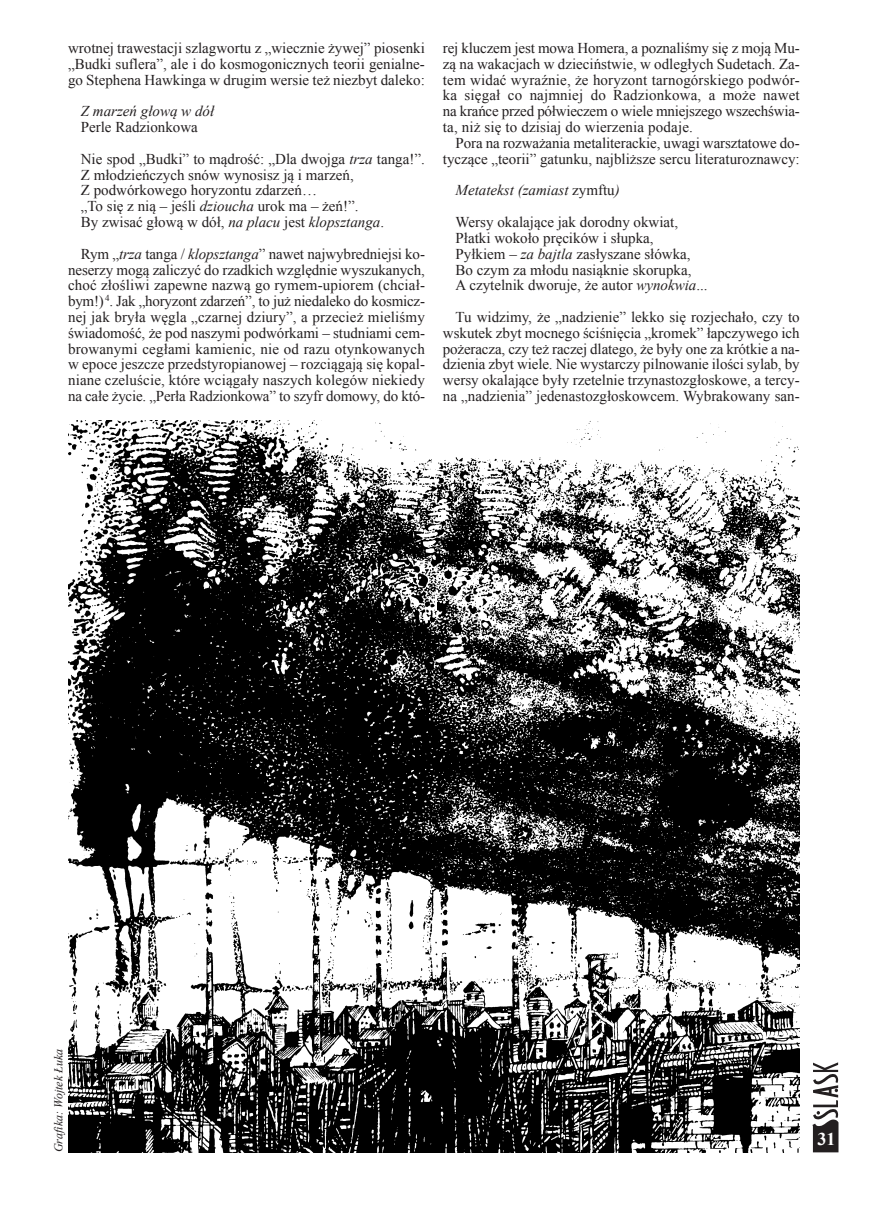
<style>
.page{position:relative;width:872px;height:1212px;background:#fff}
.page>*{position:absolute;margin:0;border:0;box-sizing:border-box;transform-origin:0 0}
.t1{font:700 18px "Times New Roman";color:#fff}
.t2{font:15px/15.9px "Times New Roman";color:#231f20;text-align:justify}
.t3{font:italic 15px "Times New Roman";color:#231f20}
.t4{font:italic 12px "Times New Roman";color:#231f20}
.s1{font-style:italic}
</style>
<div class="page">
<svg style="left:838px;top:1062px;width:1px;height:90px"></svg>
<svg style="left:812px;top:1062px;width:26px;height:90px"></svg>
<img style="left:68px;top:420px;width:731px;height:732px">
<svg style="left:435px;top:595px;width:1px;height:16px"></svg>
<p class="t2" style="left:68px;top:40px;width:358px">wrotnej trawestacji szlagwortu z „wiecznie !ywej” piosenki „Budki suflera”, ale i do kosmogonicznych teorii genialne&shy;go Stephena Hawkinga w drugim wersie te! niezbyt daleko:</p>
<p class="t3" style="left:81px;top:103px;width:135px">Z marze! g"ow# w dó"</p>
<p class="t2" style="left:81px;top:111px;width:345px;line-height:31.7px">Perle Radzionkowa<br>Nie spod „Budki” to m"dro#$: „Dla dwojga <span class="s1">trza</span> tanga!”.</p>
<p class="t2" style="left:81px;top:167px;width:305px;text-align:left">Z m%odzie&amp;czych snów wynosisz j" i marze&amp;,<br>Z podwórkowego horyzontu zdarze&amp;…<br>„To si' z ni" – je#li <span class="s1">dzioucha</span> urok ma – !e&amp;!”.<br>By zwisa$ g%ow" w dó%, <span class="s1">na placu</span> jest <span class="s1">klopsztanga</span>.</p>
<p class="t2" style="left:68px;top:246px;width:358px;text-indent:13px">Rym „<span class="s1">trza</span> tanga / <span class="s1">klopsztanga</span>” nawet najwybredniejsi ko&shy;neserzy mog" zaliczy$ do rzadkich wzgl'dnie wyszukanych, cho$ z%o#liwi zapewne nazw" go rymem-upiorem (chcia%- bym!) <sup>4</sup>. Jak „horyzont zdarze&amp;”, to ju! niedaleko do kosmicz&shy;nej jak bry%a w'gla „czarnej dziury”, a przecie! mieli#my #wiadomo#$, !e pod naszymi podwórkami – studniami cem&shy;browanymi ceg%ami kamienic, nie od razu otynkowanych w epoce jeszcze przedstyropianowej – rozci"gaj" si' kopal&shy;niane czelu#cie, które wci"ga%y naszych kolegów niekiedy na ca%e !ycie. „Per%a Radzionkowa” to szyfr domowy, do któ-</p>
<p class="t2" style="left:443px;top:40px;width:358px">rej kluczem jest mowa Homera, a poznali#my si' z moj" Mu&shy;z" na wakacjach w dzieci&amp;stwie, w odleg%ych Sudetach. Za&shy;tem wida$ wyra(nie, !e horyzont tarnogórskiego podwór&shy;ka si'ga% co najmniej do Radzionkowa, a mo!e nawet na kra&amp;ce przed pó%wieczem o wiele mniejszego wszech#wia&shy;ta, ni! si' to dzisiaj do wierzenia podaje.</p>
<p class="t2" style="left:443px;top:135px;width:358px;text-align:right">Pora na rozwa!ania metaliterackie, uwagi warsztatowe do&shy;tycz"ce „teorii” gatunku, najbli!sze sercu literaturoznawcy:</p>
<p class="t2" style="left:455px;top:174px;width:224px;line-height:31.7px"><span class="s1">Metatekst (zamiast</span> zymftu<span class="s1">)<br></span>Wersy okalaj"ce jak dorodny okwiat,</p>
<p class="t2" style="left:455px;top:230px;width:254px;text-align:left">P%atki woko%o pr'cików i s%upka,<br>Py%kiem – <span class="s1">za bajtla</span> zas%yszane s%ówka, Bo czym za m%odu nasi"knie skorupka,<br>A czytelnik dworuje, !e autor <span class="s1">wynokwia</span>...</p>
<p class="t2" style="left:443px;top:309px;width:358px;text-indent:13px">Tu widzimy, !e „nadzienie” lekko si' rozjecha%o, czy to wskutek zbyt mocnego #ci#ni'cia „kromek” %apczywego ich po!eracza, czy te! raczej dlatego, !e by%y one za krótkie a na&shy;dzienia zbyt wiele. Nie wystarczy pilnowanie ilo#ci sylab, by wersy okalaj"ce by%y rzetelnie trzynastozg%oskowe, a tercy&shy;na „nadzienia” jedenastozg%oskowcem. Wybrakowany san-</p>
<p class="t4" style="left:52px;top:1152px;width:105px;rotate:-90deg">Grafika: Wojtek $uka</p>
<p class="t1" style="left:817px;top:1129px;width:19px">31</p>
</div>
